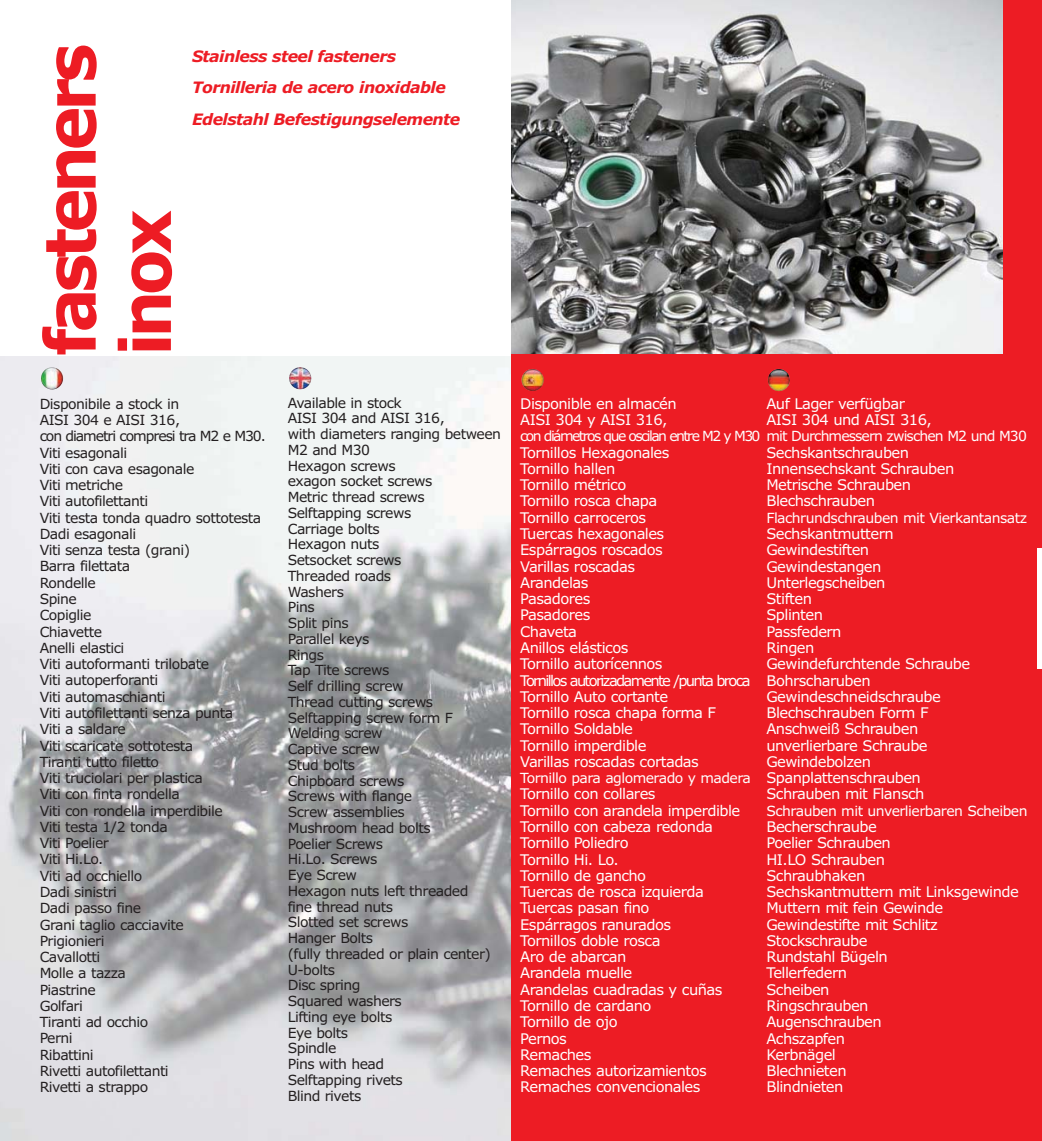
<style>
.page{position:relative;width:1042px;height:1141px;background:#fff}
.page>*{position:absolute;margin:0;border:0;box-sizing:border-box;transform-origin:0 0}
.t1{font:700 70px/75.2px "Verdana";letter-spacing:-.07em;color:#ed1c24;scale:.95 1}
.t2{font:italic 700 15.75px/31.5px "Verdana";letter-spacing:-.035em;color:#ed1c24}
.t3{font:14.7px/16.3px "Verdana";letter-spacing:-.04em;color:#fff}
.t4{font:14px/15.8px "Verdana";letter-spacing:-.04em;color:#231f20}
.t5{font:14px "Verdana";letter-spacing:-.04em;color:#fff}
.t6{font:14px "Verdana";letter-spacing:-.09em;color:#fff}
</style>
<div class="page">
<img style="left:0;top:356px;width:511px;height:785px">
<div style="left:511px;top:0;width:531px;height:1141px;background:#ed1c24"></div>
<div style="left:1037px;top:548px;width:5px;height:121px;background:#fff"></div>
<img style="left:43px;top:367px;width:20px;height:23px">
<img style="left:291px;top:367px;width:20px;height:22px">
<img style="left:523px;top:369px;width:21px;height:22px">
<img style="left:770px;top:369px;width:20px;height:22px">
<img style="left:511px;top:0;width:491px;height:354px">
<h1 class="t1" style="left:39px;top:356px;width:330px;rotate:-90deg">fasteners inox</h1>
<p class="t2" style="left:192px;top:42px;width:270px">Stainless steel fasteners<br>Tornilleria de acero inoxidable<br>Edelstahl Befestigungselemente</p>
<p class="t4" style="left:40px;top:397px;width:228px;line-height:16.3px">Disponibile a stock in<br>AISI 304 e AISI 316,<br>con diametri compresi tra M2 e M30.<br>Viti esagonali<br>Viti con cava esagonale<br>Viti metriche<br>Viti autofilettanti<br>Viti testa tonda quadro sottotesta<br>Dadi esagonali<br>Viti senza testa (grani)<br>Barra filettata<br>Rondelle<br>Spine<br>Copiglie<br>Chiavette<br>Anelli elastici<br>Viti autoformanti trilobate<br>Viti autoperforanti<br>Viti automaschianti<br>Viti autofilettanti senza punta<br>Viti a saldare<br>Viti scaricate sottotesta<br>Tiranti tutto filetto<br>Viti truciolari per plastica<br>Viti con finta rondella<br>Viti con rondella imperdibile<br>Viti testa 1/2 tonda<br>Viti Poelier<br>Viti Hi.Lo.<br>Viti ad occhiello<br>Dadi sinistri<br>Dadi passo fine<br>Grani taglio cacciavite<br>Prigionieri<br>Cavallotti<br>Molle a tazza<br>Piastrine<br>Golfari<br>Tiranti ad occhio<br>Perni<br>Ribattini<br>Rivetti autofilettanti<br>Rivetti a strappo</p>
<p class="t4" style="left:288px;top:396px;width:215px">Available in stock<br>AISI 304 and AISI 316,<br>with diameters ranging between<br>M2 and M30<br>Hexagon screws<br>exagon socket screws<br>Metric thread screws<br>Selftapping screws<br>Carriage bolts<br>Hexagon nuts<br>Setsocket screws<br>Threaded roads<br>Washers<br>Pins<br>Split pins<br>Parallel keys<br>Rings<br>Tap Tite screws<br>Self drilling screw<br>Thread cutting screws<br>Selftapping screw form F<br>Welding screw<br>Captive screw<br>Stud bolts<br>Chipboard screws<br>Screws with flange<br>Screw assemblies<br>Mushroom head bolts<br>Poelier Screws<br>Hi.Lo. Screws<br>Eye Screw<br>Hexagon nuts left threaded<br>fine thread nuts<br>Slotted set screws<br>Hanger Bolts<br>(fully threaded or plain center)<br>U-bolts<br>Disc spring<br>Squared washers<br>Lifting eye bolts<br>Eye bolts<br>Spindle<br>Pins with head<br>Selftapping rivets<br>Blind rivets</p>
<p class="t3" style="left:520px;top:397px;width:158px">Disponible en almacén<br>AISI 304 y AISI 316,</p>
<p class="t3" style="left:766px;top:397px;width:167px">Auf Lager verfügbar<br>AISI 304 und AISI 316,</p>
<p class="t3" style="left:766px;top:445px;width:189px">Sechskantschrauben<br>Innensechskant Schrauben<br>Metrische Schrauben<br>Blechschrauben</p>
<p class="t5" style="left:766px;top:512px;width:262px">Flachrundschrauben mit Vierkantansatz</p>
<p class="t3" style="left:766px;top:527px;width:205px">Sechskantmuttern<br>Gewindestiften<br>Gewindestangen<br>Unterlegscheiben<br>Stiften<br>Splinten<br>Passfedern<br>Ringen<br>Gewindefurchtende Schraube<br>Bohrscharuben<br>Gewindeschneidschraube<br>Blechschrauben Form F<br>Anschweiß Schrauben unverlierbare Schraube<br>Gewindebolzen<br>Spanplattenschrauben<br>Schrauben mit Flansch</p>
<p class="t5" style="left:766px;top:805px;width:262px">Schrauben mit unverlierbaren Scheiben</p>
<p class="t3" style="left:766px;top:820px;width:254px">Becherschraube<br>Poelier Schrauben<br>HI.LO Schrauben<br>Schraubhaken<br>Sechskantmuttern mit Linksgewinde<br>Muttern mit fein Gewinde<br>Gewindestifte mit Schlitz<br>Stockschraube<br>Rundstahl Bügeln<br>Tellerfedern<br>Scheiben<br>Ringschrauben<br>Augenschrauben<br>Achszapfen<br>Kerbnägel<br>Blechnieten<br>Blindnieten</p>
<p class="t6" style="left:520px;top:431px;width:508px">con diámetros que oscilan entre M2 y M30 mit Durchmessern zwischen M2 und M30</p>
<p class="t3" style="left:520px;top:445px;width:232px">Tornillos Hexagonales<br>Tornillo hallen<br>Tornillo métrico<br>Tornillo rosca chapa<br>Tornillo carroceros<br>Tuercas hexagonales<br>Espárragos roscados<br>Varillas roscadas<br>Arandelas<br>Pasadores<br>Pasadores<br>Chaveta<br>Anillos elásticos<br>Tornillo autorícennos<br>Tornillos autorizadamente /punta broca<br>Tornillo Auto cortante<br>Tornillo rosca chapa forma F<br>Tornillo Soldable<br>Tornillo imperdible<br>Varillas roscadas cortadas</p>
<p class="t5" style="left:520px;top:773px;width:232px">Tornillo para aglomerado y madera</p>
<p class="t3" style="left:520px;top:787px;width:222px">Tornillo con collares<br>Tornillo con arandela imperdible<br>Tornillo con cabeza redonda<br>Tornillo Poliedro<br>Tornillo Hi. Lo.<br>Tornillo de gancho<br>Tuercas de rosca izquierda<br>Tuercas pasan fino<br>Espárragos ranurados<br>Tornillos doble rosca<br>Aro de abarcan<br>Arandela muelle<br>Arandelas cuadradas y cuñas<br>Tornillo de cardano<br>Tornillo de ojo<br>Pernos<br>Remaches<br>Remaches autorizamientos<br>Remaches convencionales</p>
</div>
